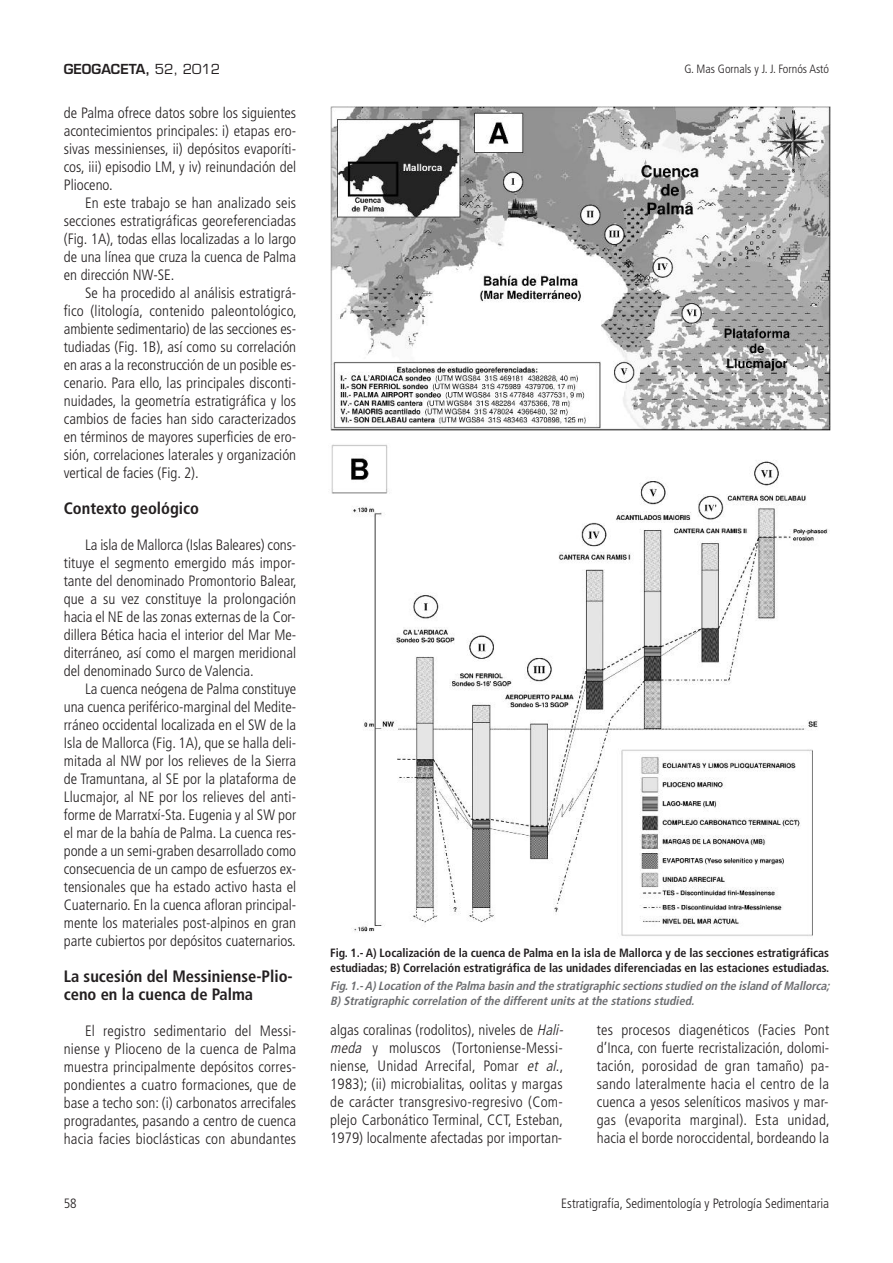
<style>
.page{position:relative;width:893px;height:1263px;background:#fff}
.page>*{position:absolute;margin:0;border:0;box-sizing:border-box;transform-origin:0 0}
.t1{font:700 condensed 16.5px/18px "Frutiger";color:#231f20}
.t2{font:300 condensed 15px/18px "Frutiger";letter-spacing:.005em;color:#231f20;text-align:justify}
.t3{font:300 condensed 13.5px "Frutiger";color:#231f20}
.t4{font:600 13.5px "Eurostile";color:#231f20}
.t5{font:700 condensed 12px/14.4px "Frutiger";color:#231f20}
.t6{font:italic 700 condensed 12px/14.4px "Frutiger";color:#6c6d70}
.t7{font:300 condensed 12px "Frutiger";color:#231f20}
.s1{font-weight:400}
.s2{font-style:italic}
</style>
<div class="page">
<img style="left:330px;top:106px;width:500px;height:325px">
<img style="left:331px;top:444px;width:497px;height:492px">
<p class="t4" style="left:64px;top:64px;width:158px">GEOGACETA, <span class="s1">52, 2012</span></p>
<p class="t7" style="left:685px;top:64px;width:146px">G. Mas Gornals y J. J. Fornós Astó</p>
<p class="t2" style="left:64px;top:105px;width:234px">de Palma ofrece datos sobre los siguientes acontecimientos principales: i) etapas ero&shy;sivas messinienses, ii) depósitos evaporíti&shy;cos, iii) episodio LM, y iv) reinundación del Plioceno.</p>
<p class="t2" style="left:64px;top:195px;width:234px;text-indent:21px">En este trabajo se han analizado seis secciones estratigráficas georeferenciadas (Fig. 1A), todas ellas localizadas a lo largo de una línea que cruza la cuenca de Palma en dirección NW-SE.</p>
<p class="t2" style="left:64px;top:285px;width:235px;text-indent:21px">Se ha procedido al análisis estratigrá&shy;fico (litología, contenido paleontológico, ambiente sedimentario) de las secciones es&shy;tudiadas (Fig. 1B), así como su correlación en aras a la reconstrucción de un posible es&shy;cenario. Para ello, las principales disconti&shy;nuidades, la geometría estratigráfica y los cambios de facies han sido caracterizados en términos de mayores superficies de ero&shy;sión, correlaciones laterales y organización vertical de facies (Fig. 2).</p>
<p class="t1" style="left:64px;top:500px;width:137px">Contexto geológico</p>
<p class="t2" style="left:64px;top:537px;width:234px;text-indent:21px">La isla de Mallorca (Islas Baleares) cons&shy;tituye el segmento emergido más impor&shy;tante del denominado Promontorio Balear, que a su vez constituye la prolongación hacia el NE de las zonas externas de la Cor&shy;dillera Bética hacia el interior del Mar Me&shy;diterráneo, así como el margen meridional del denominado Surco de Valencia.</p>
<p class="t2" style="left:64px;top:681px;width:234px;text-indent:21px">La cuenca neógena de Palma constituye una cuenca periférico-marginal del Medite&shy;rráneo occidental localizada en el SW de la Isla de Mallorca (Fig. 1A), que se halla deli&shy;mitada al NW por los relieves de la Sierra de Tramuntana, al SE por la plataforma de Llucmajor, al NE por los relieves del anti&shy;forme de Marratxí-Sta. Eugenia y al SW por el mar de la bahía de Palma. La cuenca res&shy;ponde a un semi-graben desarrollado como consecuencia de un campo de esfuerzos ex&shy;tensionales que ha estado activo hasta el Cuaternario. En la cuenca afloran principal&shy;mente los materiales post-alpinos en gran parte cubiertos por depósitos cuaternarios.</p>
<p class="t1" style="left:64px;top:968px;width:230px">La sucesión del Messiniense-Plio&shy;ceno en la cuenca de Palma</p>
<p class="t2" style="left:64px;top:1023px;width:234px;text-indent:21px">El registro sedimentario del Messi&shy;niense y Plioceno de la cuenca de Palma muestra principalmente depósitos corres&shy;pondientes a cuatro formaciones, que de base a techo son: (i) carbonatos arrecifales progradantes, pasando a centro de cuenca hacia facies bioclásticas con abundantes</p>
<p class="t2" style="left:330px;top:1022px;width:237px;text-align:left">algas coralinas (rodolitos), niveles de <span class="s2">Hali&shy;meda</span> y moluscos (Tortoniense-Messi&shy;niense, Unidad Arrecifal, Pomar <span class="s2">et al</span>., 1983); (ii) microbialitas, oolitas y margas de carácter transgresivo-regresivo (Com&shy;plejo Carbonático Terminal, CCT, Esteban, 1979) localmente afectadas por importan-</p>
<p class="t2" style="left:597px;top:1022px;width:234px">tes procesos diagenéticos (Facies Pont d’Inca, con fuerte recristalización, dolomi&shy;tación, porosidad de gran tamaño) pa&shy;sando lateralmente hacia el centro de la cuenca a yesos seleníticos masivos y mar&shy;gas (evaporita marginal). Esta unidad, hacia el borde noroccidental, bordeando la</p>
<p class="t5" style="left:330px;top:947px;width:500px">Fig. 1.- A) Localización de la cuenca de Palma en la isla de Mallorca y de las secciones estratigráficas estudiadas; B) Correlación estratigráfica de las unidades diferenciadas en las estaciones estudiadas.</p>
<p class="t6" style="left:330px;top:980px;width:503px">Fig. 1.- A) Location of the Palma basin and the stratigraphic sections studied on the island of Mallorca;<br>B) Stratigraphic correlation of the different units at the stations studied.</p>
<p class="t3" style="left:64px;top:1198px;width:14px">58</p>
<p class="t3" style="left:561px;top:1198px;width:269px">Estratigrafía, Sedimentología y Petrología Sedimentaria</p>
</div>
